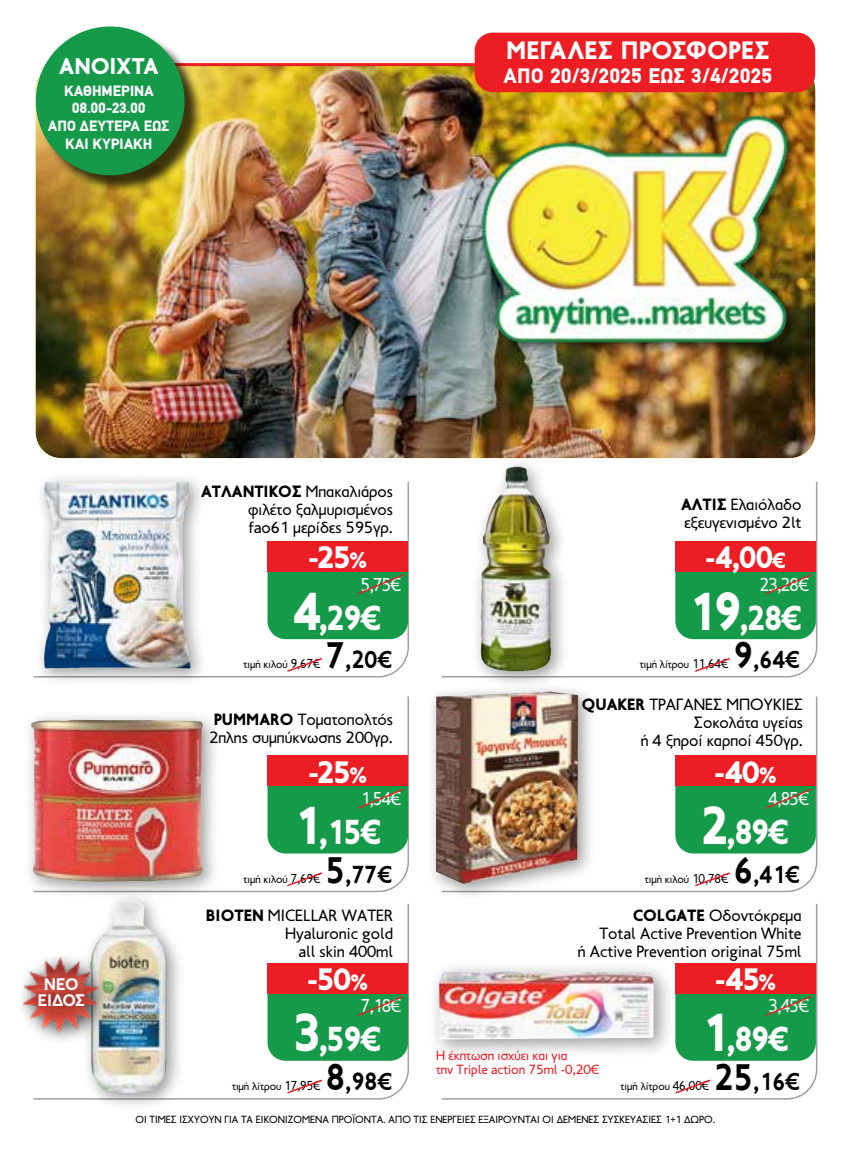
<style>
.page{position:relative;width:851px;height:1170px;background:#fff}
.page>*{position:absolute;margin:0;border:0;box-sizing:border-box;transform-origin:0 0}
.t1{font:900 35.1px "PF Transport";letter-spacing:-.05em;color:#fff;scale:.9 1}
.t2{font:900 31.35px "PF Transport";letter-spacing:-.05em;color:#fff}
.t3{font:900 31.35px "PF Transport";letter-spacing:-.05em;color:#fff;scale:.95 1}
.t4{font:900 25.5px "PF Transport";letter-spacing:.01em;color:#fff}
.t5{font:700 24.9px "PF Transport";color:#000;scale:.9 1}
.t6{font:900 22.95px "PF Transport";color:#fff}
.t7{font:900 21px "PF Din Text";letter-spacing:.03em;color:#fff}
.t8{font:18.9px "PF Transport";letter-spacing:-.04em;color:#fff;scale:.9 1}
.t9{font:16.5px/18px "PF Transport";color:#000;text-align:right}
.t10{font:700 16.5px "Averta";letter-spacing:-.03em;color:#fff}
.t11{font:900 14.85px/17.5px "PF Din Text";letter-spacing:.015em;color:#fff;text-align:center}
.t12{font:13.5px/13.5px "PF Transport";color:#ed1d24}
.t13{font:11.25px "PF Transport";color:#000}
.t14{font:10.5px "PF Transport";color:#000}
.s1{font-weight:900}
.s2{font-size:22.95px}
.s3{font-size:22.35px}
.s4{font-size:54px}
.s5{font-size:37.5px}
.s6{font-size:13.2px}
</style>
<div class="page">
<img style="left:36px;top:66px;width:779px;height:392px">
<div style="left:474px;top:33px;width:341px;height:59px;background:#ed1d24;border-radius:18px"></div>
<hr style="left:66px;top:63px;width:408px;height:3px;background:#ed1d24">
<div style="left:477px;top:111px;width:324px;height:244px;background:#000;opacity:.57"></div>
<img style="left:467px;top:106px;width:337px;height:242px">
<div style="left:38px;top:29px;width:165px;height:165px;background:#000;opacity:.75"></div>
<div style="left:36px;top:26px;width:148px;height:149px;background:#159a4a;border-radius:50%"></div>
<svg style="left:33px;top:481px;width:376px;height:197px"></svg>
<svg style="left:442px;top:481px;width:376px;height:197px"></svg>
<svg style="left:220px;top:696px;width:189px;height:196px"></svg>
<svg style="left:33px;top:904px;width:376px;height:196px"></svg>
<svg style="left:596px;top:696px;width:222px;height:196px"></svg>
<svg style="left:442px;top:904px;width:376px;height:196px"></svg>
<div style="left:267px;top:552px;width:141px;height:87px;background:#159a4a;border-radius:18px"></div>
<div style="left:267px;top:767px;width:141px;height:86px;background:#159a4a;border-radius:18px"></div>
<div style="left:267px;top:974px;width:141px;height:86px;background:#159a4a;border-radius:18px"></div>
<div style="left:675px;top:552px;width:140px;height:87px;background:#159a4a;border-radius:18px"></div>
<div style="left:675px;top:767px;width:140px;height:86px;background:#159a4a;border-radius:18px"></div>
<div style="left:675px;top:974px;width:140px;height:86px;background:#159a4a;border-radius:18px"></div>
<svg style="left:357px;top:574px;width:47px;height:21px"></svg>
<svg style="left:358px;top:788px;width:46px;height:21px"></svg>
<svg style="left:357px;top:996px;width:47px;height:20px"></svg>
<svg style="left:765px;top:574px;width:47px;height:21px"></svg>
<svg style="left:765px;top:788px;width:47px;height:21px"></svg>
<svg style="left:765px;top:996px;width:47px;height:20px"></svg>
<div style="left:267px;top:541px;width:141px;height:30px;background:#ed1d24"></div>
<div style="left:267px;top:755px;width:141px;height:30px;background:#ed1d24"></div>
<div style="left:267px;top:962px;width:141px;height:31px;background:#ed1d24"></div>
<div style="left:675px;top:541px;width:140px;height:30px;background:#ed1d24"></div>
<div style="left:675px;top:755px;width:140px;height:30px;background:#ed1d24"></div>
<div style="left:675px;top:962px;width:140px;height:31px;background:#ed1d24"></div>
<svg style="left:286px;top:656px;width:37px;height:17px"></svg>
<svg style="left:286px;top:871px;width:37px;height:16px"></svg>
<svg style="left:286px;top:1078px;width:37px;height:16px"></svg>
<svg style="left:693px;top:656px;width:38px;height:17px"></svg>
<svg style="left:693px;top:871px;width:38px;height:16px"></svg>
<svg style="left:674px;top:1078px;width:37px;height:16px"></svg>
<div style="left:34px;top:472px;width:174px;height:214px;background:#000;opacity:.4"></div>
<img style="left:44px;top:482px;width:146px;height:186px">
<div style="left:471px;top:457px;width:98px;height:232px;background:#000;opacity:.4"></div>
<img style="left:481px;top:466px;width:32px;height:145px">
<div style="left:426px;top:682px;width:170px;height:219px;background:#000;opacity:.4"></div>
<img style="left:436px;top:691px;width:113px;height:186px">
<div style="left:22px;top:710px;width:198px;height:189px;background:#000;opacity:.4"></div>
<img style="left:31px;top:719px;width:172px;height:162px">
<div style="left:81px;top:889px;width:104px;height:222px;background:#000;opacity:.4"></div>
<img style="left:90px;top:899px;width:48px;height:193px">
<div style="left:15px;top:949px;width:99px;height:99px;background:#000;opacity:.4"></div>
<img style="left:22px;top:957px;width:76px;height:76px">
<div style="left:29px;top:968px;width:72px;height:56px;background:#000;opacity:.4"></div>
<div style="left:428px;top:959px;width:246px;height:101px;background:#000;opacity:.4"></div>
<img style="left:439px;top:970px;width:214px;height:69px">
<h3 class="t6" style="left:59px;top:53px;width:101px">ΑΝΟΙΧΤΑ</h3>
<p class="t11" style="left:48px;top:82px;width:123px">ΚΑΘΗΜΕΡΙΝΑ<br>08.00-23.00<br>ΑΠΟ ΔΕΥΤΕΡΑ ΕΩΣ<br>ΚΑΙ ΚΥΡΙΑΚΗ</p>
<h3 class="t4" style="left:506px;top:35px;width:265px">ΜΕΓΑΛΕΣ ΠΡΟΣΦΟΡΕΣ</h3>
<p class="t7" style="left:503px;top:63px;width:270px">ΑΠΟ 20/3/2025 ΈΩΣ 3/4/2025</p>
<p class="t9" style="left:248px;top:482px;width:146px;text-align:justify;text-indent:-47px"><span class="s1">ΑΤΛΑΝΤΙΚΟΣ</span> Μπακαλιάρος φιλέτο ξαλμυρισμένος fao61 μερίδες 595γρ.</p>
<p class="t9" style="left:681px;top:496px;width:122px;text-align:left"><span class="s1">ΑΛΤΙΣ</span> Ελαιόλαδο εξευγενισμένο 2lt</p>
<h2 class="t2" style="left:308px;top:539px;width:61px">-25<span class="s2">%</span></h2>
<h2 class="t3" style="left:705px;top:539px;width:86px">-4,00<span class="s3">€</span></h2>
<p class="t8" style="left:361px;top:573px;width:46px">5,75€</p>
<h1 class="t1" style="left:293px;top:597px;width:99px"><span class="s4">4</span>,29€</h1>
<p class="t8" style="left:759px;top:573px;width:56px">23,28€</p>
<h1 class="t1" style="left:687px;top:597px;width:128px"><span class="s4">19</span>,28€</h1>
<h3 class="t5" style="left:326px;top:645px;width:75px"><span class="s5">7</span>,20€</h3>
<p class="t13" style="left:243px;top:658px;width:78px">τιμή κιλού <span class="s6">9,67€</span></p>
<h3 class="t5" style="left:733px;top:645px;width:75px"><span class="s5">9</span>,64€</h3>
<p class="t13" style="left:639px;top:658px;width:90px">τιμή λίτρου <span class="s6">11,64€</span></p>
<p class="t9" style="left:209px;top:710px;width:185px;text-align:left"><span class="s1">PUMMARO</span> Τοματοπολτός<br>2πλης συμπύκνωσης 200γρ.</p>
<p class="t9" style="left:582px;top:695px;width:222px"><span class="s1">QUAKER</span> ΤΡΑΓΑΝΕΣ ΜΠΟΥΚΙΕΣ<br>Σοκολάτα υγείας<br>ή 4 ξηροί καρποί 450γρ.</p>
<h2 class="t2" style="left:308px;top:753px;width:61px">-25<span class="s2">%</span></h2>
<h2 class="t2" style="left:714px;top:753px;width:65px">-40<span class="s2">%</span></h2>
<p class="t8" style="left:361px;top:787px;width:46px">1,54€</p>
<h1 class="t1" style="left:293px;top:811px;width:99px"><span class="s4">1</span>,15€</h1>
<p class="t8" style="left:768px;top:787px;width:46px">4,85€</p>
<h1 class="t1" style="left:700px;top:811px;width:99px"><span class="s4">2</span>,89€</h1>
<p class="t13" style="left:243px;top:872px;width:78px">τιμή κιλού <span class="s6">7,69€</span></p>
<h3 class="t5" style="left:326px;top:859px;width:75px"><span class="s5">5</span>,77€</h3>
<h3 class="t5" style="left:733px;top:859px;width:75px"><span class="s5">6</span>,41€</h3>
<p class="t13" style="left:644px;top:872px;width:85px">τιμή κιλού <span class="s6">10,78€</span></p>
<p class="t9" style="left:206px;top:905px;width:189px"><span class="s1">BIOTEN</span> MICELLAR WATER<br>Hyaluronic gold<br>all skin 400ml</p>
<p class="t9" style="left:578px;top:905px;width:225px"><span class="s1">COLGATE</span> Οδοντόκρεμα<br>Total Active Prevention White<br>ή Active Prevention original 75ml</p>
<h2 class="t2" style="left:307px;top:961px;width:63px">-50<span class="s2">%</span></h2>
<p class="t10" style="left:44px;top:973px;width:36px">ΝΕΟ</p>
<h2 class="t2" style="left:714px;top:961px;width:63px">-45<span class="s2">%</span></h2>
<p class="t10" style="left:38px;top:990px;width:49px">ΕΙΔΟΣ</p>
<p class="t8" style="left:768px;top:994px;width:46px">3,45€</p>
<h1 class="t1" style="left:700px;top:1018px;width:99px"><span class="s4">1</span>,89€</h1>
<p class="t8" style="left:361px;top:994px;width:46px">7,18€</p>
<h1 class="t1" style="left:293px;top:1018px;width:99px"><span class="s4">3</span>,59€</h1>
<p class="t12" style="left:436px;top:1048px;width:165px">Η έκπτωση ισχύει και για<br>την Triple action 75ml -0,20€</p>
<p class="t14" style="left:135px;top:1112px;width:581px">ΟΙ ΤΙΜΕΣ ΙΣΧΥΟΥΝ ΓΙΑ ΤΑ ΕΙΚΟΝΙΖΟΜΕΝΑ ΠΡΟΪΟΝΤΑ. ΑΠΟ ΤΙΣ ΕΝΕΡΓΕΙΕΣ ΕΞΑΙΡΟΥΝΤΑΙ ΟΙ ΔΕΜΕΝΕΣ ΣΥΣΚΕΥΑΣΙΕΣ 1+1 ΔΩΡΟ.</p>
<h3 class="t5" style="left:714px;top:1066px;width:96px"><span class="s5">25</span>,16€</h3>
<h3 class="t5" style="left:326px;top:1066px;width:75px"><span class="s5">8</span>,98€</h3>
<p class="t13" style="left:232px;top:1079px;width:90px">τιμή λίτρου <span class="s6">17,95€</span></p>
<p class="t13" style="left:620px;top:1079px;width:90px">τιμή λίτρου <span class="s6">46,00€</span></p>
</div>
